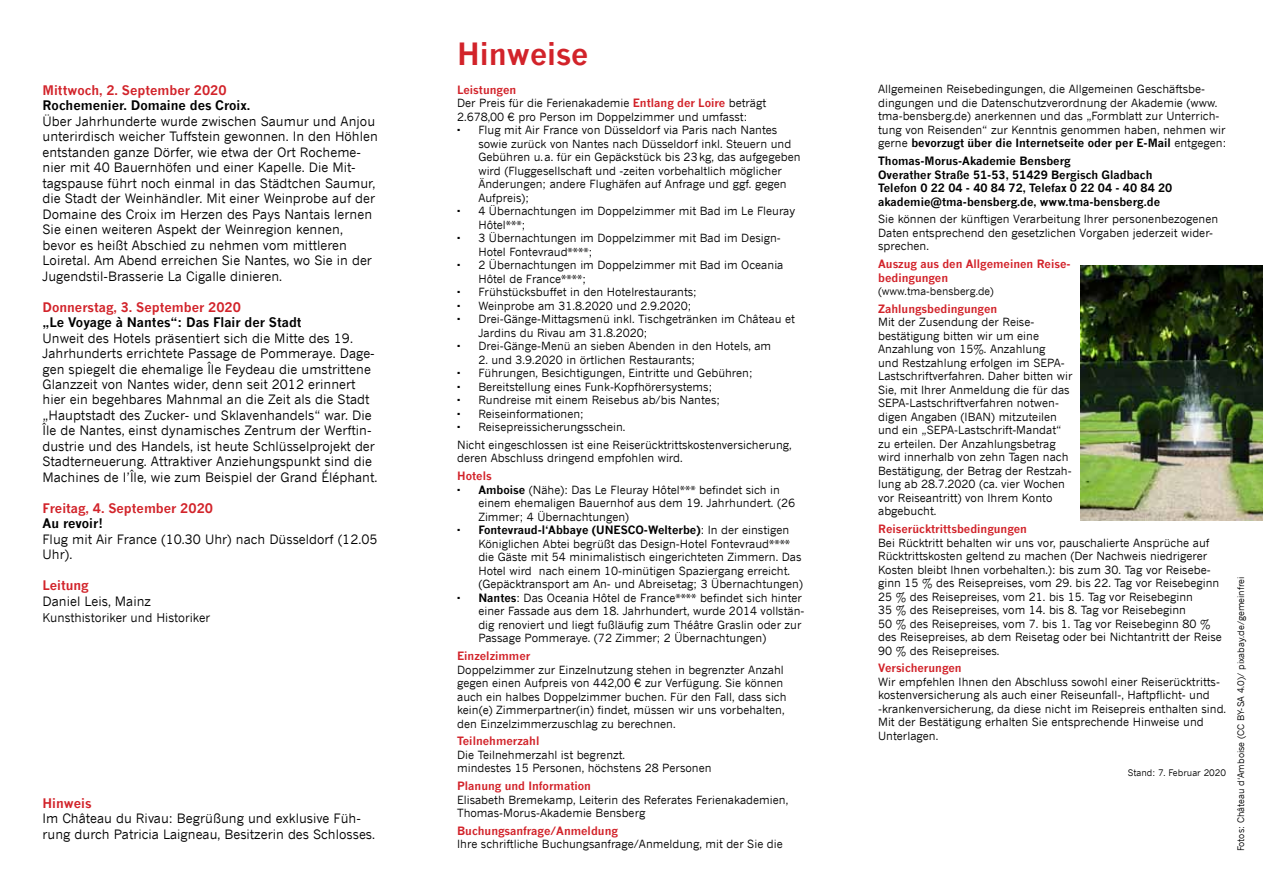
<style>
.page{position:relative;width:1263px;height:893px;background:#fff}
.page>*{position:absolute;margin:0;border:0;box-sizing:border-box;transform-origin:0 0}
.t1{font:700 30px "News Gothic";color:#d2232a}
.t2{font:12.9px/15.5px "News Gothic";color:#000}
.t3{font:700 12.9px "News Gothic";color:#d2232a}
.t4{font:700 12.9px "News Gothic";color:#000}
.t5{font:12px "News Gothic";color:#000}
.t6{font:11.25px/13.5px "News Gothic";color:#000}
.t7{font:700 11.25px/13.5px "News Gothic";color:#d2232a}
.t8{font:700 11.25px/13.5px "News Gothic";color:#000}
.t9{font:10.5px "News Gothic";color:#000}
.t10{font:9px "News Gothic";color:#000}
.s1{font-weight:700;color:#d2232a}
.s2{font-weight:700}
</style>
<div class="page">
<img style="left:1080px;top:265px;width:183px;height:255px">
<p class="t3" style="left:43px;top:82px;width:186px">Mittwoch, 2. September 2020</p>
<p class="t4" style="left:43px;top:97px;width:209px">Rochemenier. Domaine des Croix.</p>
<p class="t2" style="left:43px;top:113px;width:337px">Über Jahrhunderte wurde zwischen Saumur und Anjou unterirdisch weicher Tuffstein gewonnen. In den Höhlen entstanden ganze Dörfer, wie etwa der Ort Rocheme&shy;nier mit 40 Bauernhöfen und einer Kapelle. Die Mit&shy;tagspause führt noch einmal in das Städtchen Saumur, die Stadt der Weinhändler. Mit einer Weinprobe auf der Domaine des Croix im Herzen des Pays Nantais lernen Sie einen weiteren Aspekt der Weinregion kennen, bevor es heißt Abschied zu nehmen vom mittleren Loiretal. Am Abend erreichen Sie Nantes, wo Sie in der Jugendstil-Brasserie La Cigalle dinieren.</p>
<p class="t3" style="left:43px;top:299px;width:200px">Donnerstag, 3. September 2020</p>
<p class="t4" style="left:43px;top:314px;width:261px">„Le Voyage à Nantes“: Das Flair der Stadt</p>
<p class="t2" style="left:43px;top:330px;width:336px">Unweit des Hotels präsentiert sich die Mitte des 19.<br>Jahrhunderts errichtete Passage de Pommeraye. Dage&shy;gen spiegelt die ehemalige Île Feydeau die umstrittene Glanzzeit von Nantes wider, denn seit 2012 erinnert hier ein begehbares Mahnmal an die Zeit als die Stadt „Hauptstadt des Zucker- und Sklavenhandels“ war. Die Île de Nantes, einst dynamisches Zentrum der Werftin&shy;dustrie und des Handels, ist heute Schlüsselprojekt der Stadterneuerung. Attraktiver Anziehungspunkt sind die Machines de I’Île, wie zum Beispiel der Grand Éléphant.</p>
<p class="t3" style="left:43px;top:500px;width:172px">Freitag, 4. September 2020</p>
<p class="t4" style="left:43px;top:515px;width:62px">Au revoir!</p>
<p class="t2" style="left:43px;top:531px;width:336px">Flug mit Air France (10.30 Uhr) nach Düsseldorf (12.05<br>Uhr).</p>
<p class="t3" style="left:43px;top:577px;width:48px">Leitung</p>
<p class="t2" style="left:43px;top:593px;width:110px">Daniel Leis, Mainz</p>
<p class="t5" style="left:43px;top:610px;width:169px">Kunsthistoriker und Historiker</p>
<p class="t3" style="left:43px;top:795px;width:51px">Hinweis</p>
<p class="t2" style="left:43px;top:810px;width:334px">Im Château du Rivau: Begrüßung und exklusive Füh&shy;rung durch Patricia Laigneau, Besitzerin des Schlosses.</p>
<h1 class="t1" style="left:457px;top:35px;width:133px">Hinweise</h1>
<p class="t6" style="left:457px;top:83px;width:310px"><span class="s1">Leistungen<br></span>Der Preis für die Ferienakademie <span class="s1">Entlang der Loire</span> beträgt<br>2.678,00 € pro Person im Doppelzimmer und umfasst:</p>
<p class="t6" style="left:478px;top:123px;width:324px">Flug mit Air France von Düsseldorf via Paris nach Nantes sowie zurück von Nantes nach Düsseldorf inkl. Steuern und Gebühren u.a. für ein Gepäckstück bis 23kg, das aufgegeben wird (Fluggesellschaft und -zeiten vorbehaltlich möglicher Änderungen; andere Flughäfen auf Anfrage und ggf. gegen Aufpreis);<br>4 Übernachtungen im Doppelzimmer mit Bad im Le Fleuray Hôtel***;<br>3 Übernachtungen im Doppelzimmer mit Bad im Design-Hotel Fontevraud****;<br>2 Übernachtungen im Doppelzimmer mit Bad im Oceania Hôtel de France****;<br>Frühstücksbuffet in den Hotelrestaurants;<br>Weinprobe am 31.8.2020 und 2.9.2020; Drei-Gänge-Mittagsmenü inkl. Tischgetränken im Château et Jardins du Rivau am 31.8.2020;<br>Drei-Gänge-Menü an sieben Abenden in den Hotels, am</p>
<p class="t6" style="left:478px;top:353px;width:276px">2. und 3.9.2020 in örtlichen Restaurants; Führungen, Besichtigungen, Eintritte und Gebühren; Bereitstellung eines Funk-Kopfhörersystems; Rundreise mit einem Reisebus ab/bis Nantes; Reiseinformationen;<br>Reisepreissicherungsschein.</p>
<p class="t6" style="left:457px;top:438px;width:336px">Nicht eingeschlossen ist eine Reiserücktrittskostenversicherung, deren Abschluss dringend empfohlen wird.</p>
<p class="t6" style="left:478px;top:469px;width:328px;text-indent:-21px"><span class="s1">Hotels<br></span><span class="s2">Amboise</span> (Nähe): Das Le Fleuray Hôtel*** befindet sich in einem ehemaligen Bauernhof aus dem 19. Jahrhundert. (26<br>Zimmer; 4 Übernachtungen)<br><span class="s2">Fontevraud-l‘Abbaye (UNESCO-Welterbe)</span>: In der einstigen Königlichen Abtei begrüßt das Design-Hotel Fontevraud**** die Gäste mit 54 minimalistisch eingerichteten Zimmern. Das Hotel wird nach einem 10-minütigen Spaziergang erreicht. (Gepäcktransport am An- und Abreisetag; 3 Übernachtungen)<br><span class="s2">Nantes</span>: Das Oceania Hôtel de France**** befindet sich hinter einer Fassade aus dem 18. Jahrhundert, wurde 2014 vollstän&shy;dig renoviert und liegt fußläufig zum Théâtre Graslin oder zur Passage Pommeraye. (72 Zimmer; 2 Übernachtungen)</p>
<p class="t7" style="left:457px;top:649px;width:75px">Einzelzimmer</p>
<p class="t6" style="left:457px;top:663px;width:331px">Doppelzimmer zur Einzelnutzung stehen in begrenzter Anzahl gegen einen Aufpreis von 442,00 € zur Verfügung. Sie können auch ein halbes Doppelzimmer buchen. Für den Fall, dass sich kein(e) Zimmerpartner(in) findet, müssen wir uns vorbehalten, den Einzelzimmerzuschlag zu berechnen.</p>
<p class="t7" style="left:457px;top:734px;width:84px">Teilnehmerzahl</p>
<p class="t6" style="left:457px;top:748px;width:256px">Die Teilnehmerzahl ist begrenzt.<br>mindestes 15 Personen, höchstens 28 Personen</p>
<p class="t7" style="left:457px;top:779px;width:135px">Planung und Information</p>
<p class="t6" style="left:457px;top:793px;width:332px">Elisabeth Bremekamp, Leiterin des Referates Ferienakademien,<br>Thomas-Morus-Akademie Bensberg</p>
<p class="t7" style="left:457px;top:824px;width:162px">Buchungsanfrage/Anmeldung</p>
<p class="t6" style="left:457px;top:837px;width:327px">Ihre schriftliche Buchungsanfrage/Anmeldung, mit der Sie die</p>
<p class="t6" style="left:878px;top:82px;width:350px">Allgemeinen Reisebedingungen, die Allgemeinen Geschäftsbe&shy;dingungen und die Datenschutzverordnung der Akademie (www. tma-bensberg.de) anerkennen und das „Formblatt zur Unterrich&shy;tung von Reisenden“ zur Kenntnis genommen haben, nehmen wir gerne <span class="s2">bevorzugt über die Internetseite oder per E-Mail</span> entgegen:</p>
<p class="t8" style="left:878px;top:154px;width:296px">Thomas-Morus-Akademie Bensberg<br>Overather Straße 51-53, 51429 Bergisch Gladbach Telefon 0 22 04 - 40 84 72, Telefax 0 22 04 - 40 84 20 akademie@tma-bensberg.de, www.tma-bensberg.de</p>
<p class="t6" style="left:878px;top:212px;width:342px">Sie können der künftigen Verarbeitung Ihrer personenbezogenen<br>Daten entsprechend den gesetzlichen Vorgaben jederzeit wider&shy;sprechen.</p>
<p class="t7" style="left:878px;top:257px;width:194px">Auszug aus den Allgemeinen Reise&shy;bedingungen</p>
<p class="t9" style="left:878px;top:285px;width:117px">(www.tma-bensberg.de)</p>
<p class="t7" style="left:878px;top:302px;width:121px">Zahlungsbedingungen</p>
<p class="t6" style="left:878px;top:315px;width:196px">Mit der Zusendung der Reise&shy;bestätigung bitten wir um eine Anzahlung von 15%. Anzahlung<br>und Restzahlung erfolgen im SEPA-Lastschriftverfahren. Daher bitten wir Sie, mit Ihrer Anmeldung die für das SEPA-Lastschriftverfahren notwen&shy;digen Angaben (IBAN) mitzuteilen und ein „SEPA-Lastschrift-Mandat“ zu erteilen. Der Anzahlungsbetrag wird innerhalb von zehn Tagen nach Bestätigung, der Betrag der Restzah&shy;lung ab 28.7.2020 (ca. vier Wochen vor Reiseantritt) von Ihrem Konto abgebucht.</p>
<p class="t7" style="left:878px;top:522px;width:150px">Reiserücktrittsbedingungen</p>
<p class="t6" style="left:878px;top:536px;width:345px">Bei Rücktritt behalten wir uns vor, pauschalierte Ansprüche auf Rücktrittskosten geltend zu machen (Der Nachweis niedrigerer Kosten bleibt Ihnen vorbehalten.): bis zum 30. Tag vor Reisebe&shy;ginn 15 % des Reisepreises, vom 29. bis 22. Tag vor Reisebeginn 25 % des Reisepreises, vom 21. bis 15. Tag vor Reisebeginn<br>35 % des Reisepreises, vom 14. bis 8. Tag vor Reisebeginn<br>50 % des Reisepreises, vom 7. bis 1. Tag vor Reisebeginn 80 % des Reisepreises, ab dem Reisetag oder bei Nichtantritt der Reise 90 % des Reisepreises.</p>
<p class="t7" style="left:878px;top:661px;width:85px">Versicherungen</p>
<p class="t6" style="left:878px;top:675px;width:350px">Wir empfehlen Ihnen den Abschluss sowohl einer Reiserücktritts&shy;kostenversicherung als auch einer Reiseunfall-, Haftpflicht- und -krankenversicherung, da diese nicht im Reisepreis enthalten sind.<br>Mit der Bestätigung erhalten Sie entsprechende Hinweise und Unterlagen.</p>
<p class="t10" style="left:1128px;top:767px;width:100px">Stand: 7. Februar 2020</p>
<p class="t10" style="left:1235px;top:851px;width:276px;rotate:-90deg">Fotos: Château d‘Amboise (CC BY-SA 4.0)/ pixabay.de/gemeinfrei</p>
</div>
